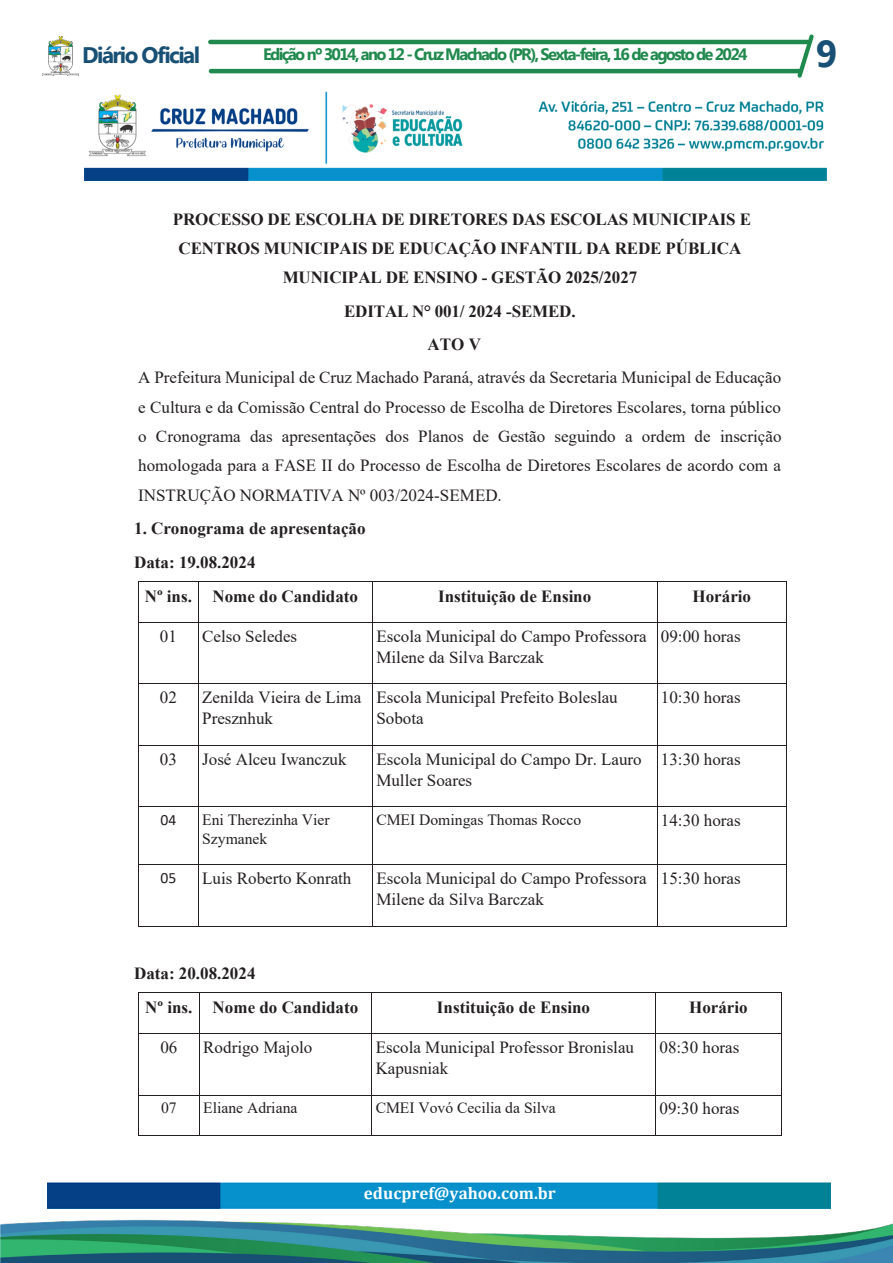
<style>
.page{position:relative;width:893px;height:1263px;background:#fff}
.page>*{position:absolute;margin:0;border:0;box-sizing:border-box;transform-origin:0 0}
.t1{font:700 37.5px "Myanmar Text";color:#175074}
.t2{font:700 22.5px "Myanmar Text";letter-spacing:-.07em;color:#175074}
.t3{font:16.95px/21.1px "Times New Roman";color:#231f20}
.t4{font:700 16.95px/29.4px "Times New Roman";letter-spacing:-.005em;color:#231f20;text-align:center}
.t5{font:700 16.95px "Cambria";color:#fff}
.t6{font:700 16.5px "Myanmar Text";letter-spacing:-.1em;color:#20894d}
.t7{font:15.6px/19.2px "Times New Roman";color:#231f20}
</style>
<div class="page">
<hr style="left:208px;top:40px;width:602px;height:4px;background:#20894d;border-radius:2px">
<hr style="left:209px;top:69px;width:593px;height:4px;background:#20894d;border-radius:2px">
<img style="left:43px;top:37px;width:36px;height:38px">
<svg style="left:797px;top:34px;width:17px;height:44px"></svg>
<img style="left:0;top:1208px;width:893px;height:55px">
<img style="left:47px;top:1182px;width:784px;height:26px">
<img style="left:84px;top:91px;width:742px;height:90px">
<hr style="left:139px;top:581px;width:59px;height:1px;background:#231f20">
<hr style="left:199px;top:581px;width:173px;height:1px;background:#231f20">
<hr style="left:373px;top:581px;width:284px;height:1px;background:#231f20">
<hr style="left:657px;top:581px;width:129px;height:1px;background:#231f20">
<hr style="left:138px;top:586px;width:1px;height:36px;background:#231f20">
<hr style="left:198px;top:586px;width:1px;height:36px;background:#231f20">
<hr style="left:372px;top:586px;width:1px;height:36px;background:#231f20">
<hr style="left:657px;top:586px;width:1px;height:36px;background:#231f20">
<hr style="left:786px;top:586px;width:1px;height:36px;background:#231f20">
<hr style="left:139px;top:622px;width:59px;height:1px;background:#231f20">
<hr style="left:199px;top:622px;width:173px;height:1px;background:#231f20">
<hr style="left:373px;top:622px;width:284px;height:1px;background:#231f20">
<hr style="left:657px;top:622px;width:129px;height:1px;background:#231f20">
<hr style="left:138px;top:626px;width:1px;height:57px;background:#231f20">
<hr style="left:198px;top:626px;width:1px;height:57px;background:#231f20">
<hr style="left:372px;top:626px;width:1px;height:57px;background:#231f20">
<hr style="left:657px;top:626px;width:1px;height:57px;background:#231f20">
<hr style="left:786px;top:626px;width:1px;height:57px;background:#231f20">
<hr style="left:139px;top:683px;width:59px;height:1px;background:#231f20">
<hr style="left:199px;top:683px;width:173px;height:1px;background:#231f20">
<hr style="left:373px;top:683px;width:284px;height:1px;background:#231f20">
<hr style="left:657px;top:683px;width:129px;height:1px;background:#231f20">
<hr style="left:138px;top:687px;width:1px;height:58px;background:#231f20">
<hr style="left:198px;top:687px;width:1px;height:58px;background:#231f20">
<hr style="left:372px;top:687px;width:1px;height:58px;background:#231f20">
<hr style="left:657px;top:687px;width:1px;height:58px;background:#231f20">
<hr style="left:786px;top:687px;width:1px;height:58px;background:#231f20">
<hr style="left:139px;top:745px;width:59px;height:1px;background:#231f20">
<hr style="left:199px;top:745px;width:173px;height:1px;background:#231f20">
<hr style="left:373px;top:745px;width:284px;height:1px;background:#231f20">
<hr style="left:657px;top:745px;width:129px;height:1px;background:#231f20">
<hr style="left:138px;top:749px;width:1px;height:57px;background:#231f20">
<hr style="left:198px;top:749px;width:1px;height:57px;background:#231f20">
<hr style="left:372px;top:749px;width:1px;height:57px;background:#231f20">
<hr style="left:657px;top:749px;width:1px;height:57px;background:#231f20">
<hr style="left:786px;top:749px;width:1px;height:57px;background:#231f20">
<hr style="left:139px;top:806px;width:59px;height:1px;background:#231f20">
<hr style="left:199px;top:806px;width:173px;height:1px;background:#231f20">
<hr style="left:373px;top:806px;width:284px;height:1px;background:#231f20">
<hr style="left:657px;top:806px;width:129px;height:1px;background:#231f20">
<hr style="left:138px;top:810px;width:1px;height:54px;background:#231f20">
<hr style="left:198px;top:810px;width:1px;height:54px;background:#231f20">
<hr style="left:372px;top:810px;width:1px;height:54px;background:#231f20">
<hr style="left:657px;top:810px;width:1px;height:54px;background:#231f20">
<hr style="left:786px;top:810px;width:1px;height:54px;background:#231f20">
<hr style="left:139px;top:864px;width:59px;height:1px;background:#231f20">
<hr style="left:199px;top:864px;width:173px;height:1px;background:#231f20">
<hr style="left:373px;top:864px;width:284px;height:1px;background:#231f20">
<hr style="left:657px;top:864px;width:129px;height:1px;background:#231f20">
<hr style="left:138px;top:868px;width:1px;height:58px;background:#231f20">
<hr style="left:139px;top:926px;width:59px;height:1px;background:#231f20">
<hr style="left:198px;top:868px;width:1px;height:58px;background:#231f20">
<hr style="left:199px;top:926px;width:173px;height:1px;background:#231f20">
<hr style="left:372px;top:868px;width:1px;height:58px;background:#231f20">
<hr style="left:373px;top:926px;width:284px;height:1px;background:#231f20">
<hr style="left:657px;top:868px;width:1px;height:58px;background:#231f20">
<hr style="left:657px;top:926px;width:129px;height:1px;background:#231f20">
<hr style="left:786px;top:868px;width:1px;height:58px;background:#231f20">
<hr style="left:139px;top:992px;width:60px;height:1px;background:#231f20">
<hr style="left:200px;top:992px;width:171px;height:1px;background:#231f20">
<hr style="left:372px;top:992px;width:283px;height:1px;background:#231f20">
<hr style="left:656px;top:992px;width:125px;height:1px;background:#231f20">
<hr style="left:138px;top:997px;width:1px;height:36px;background:#231f20">
<hr style="left:199px;top:997px;width:1px;height:36px;background:#231f20">
<hr style="left:371px;top:997px;width:1px;height:36px;background:#231f20">
<hr style="left:655px;top:997px;width:1px;height:36px;background:#231f20">
<hr style="left:781px;top:997px;width:1px;height:36px;background:#231f20">
<hr style="left:139px;top:1033px;width:60px;height:1px;background:#231f20">
<hr style="left:200px;top:1033px;width:171px;height:1px;background:#231f20">
<hr style="left:372px;top:1033px;width:283px;height:1px;background:#231f20">
<hr style="left:656px;top:1033px;width:125px;height:1px;background:#231f20">
<hr style="left:138px;top:1037px;width:1px;height:58px;background:#231f20">
<hr style="left:199px;top:1037px;width:1px;height:58px;background:#231f20">
<hr style="left:371px;top:1037px;width:1px;height:58px;background:#231f20">
<hr style="left:655px;top:1037px;width:1px;height:58px;background:#231f20">
<hr style="left:781px;top:1037px;width:1px;height:58px;background:#231f20">
<hr style="left:139px;top:1095px;width:60px;height:1px;background:#231f20">
<hr style="left:200px;top:1095px;width:171px;height:1px;background:#231f20">
<hr style="left:372px;top:1095px;width:283px;height:1px;background:#231f20">
<hr style="left:656px;top:1095px;width:125px;height:1px;background:#231f20">
<hr style="left:138px;top:1098px;width:1px;height:37px;background:#231f20">
<hr style="left:139px;top:1135px;width:60px;height:1px;background:#231f20">
<hr style="left:199px;top:1098px;width:1px;height:37px;background:#231f20">
<hr style="left:200px;top:1135px;width:171px;height:1px;background:#231f20">
<hr style="left:371px;top:1098px;width:1px;height:37px;background:#231f20">
<hr style="left:372px;top:1135px;width:283px;height:1px;background:#231f20">
<hr style="left:655px;top:1098px;width:1px;height:37px;background:#231f20">
<hr style="left:656px;top:1135px;width:125px;height:1px;background:#231f20">
<hr style="left:781px;top:1098px;width:1px;height:37px;background:#231f20">
<p class="t2" style="left:82px;top:42px;width:119px">Diário Oficial</p>
<p class="t6" style="left:263px;top:45px;width:486px">Edição nº 3014, ano 12 - Cruz Machado (PR), Sexta-feira, 16 de agosto de 2024</p>
<p class="t1" style="left:816px;top:32px;width:23px">9</p>
<p class="t4" style="left:173px;top:204px;width:580px">PROCESSO DE ESCOLHA DE DIRETORES DAS ESCOLAS MUNICIPAIS E<br>CENTROS MUNICIPAIS DE EDUCAÇÃO INFANTIL DA REDE PÚBLICA<br>MUNICIPAL DE ENSINO - GESTÃO 2025/2027</p>
<p class="t4" style="left:344px;top:296px;width:233px">EDITAL N° 001/ 2024 -SEMED.</p>
<p class="t4" style="left:428px;top:329px;width:55px">ATO V</p>
<p class="t3" style="left:138px;top:367px;width:644px">A Prefeitura Municipal de Cruz Machado Paraná, através da Secretaria Municipal de Educação</p>
<p class="t3" style="left:138px;top:392px;width:645px;line-height:29.4px;text-align:justify">e Cultura e da Comissão Central do Processo de Escolha de Diretores Escolares, torna público o Cronograma das apresentações dos Planos de Gestão seguindo a ordem de inscrição homologada para a FASE II do Processo de Escolha de Diretores Escolares de acordo com a INSTRUÇÃO NORMATIVA Nº 003/2024-SEMED.</p>
<p class="t4" style="left:134px;top:513px;width:233px">1. Cronograma de apresentação</p>
<p class="t4" style="left:134px;top:547px;width:123px">Data: 19.08.2024</p>
<p class="t4" style="left:145px;top:581px;width:215px">Nº ins. Nome do Candidato</p>
<p class="t4" style="left:438px;top:581px;width:155px">Instituição de Ensino</p>
<p class="t4" style="left:693px;top:581px;width:60px">Horário</p>
<p class="t3" style="left:160px;top:625px;width:19px">01</p>
<p class="t3" style="left:202px;top:625px;width:96px">Celso Seledes</p>
<p class="t3" style="left:376px;top:625px;width:272px">Escola Municipal do Campo Professora<br>Milene da Silva Barczak</p>
<p class="t3" style="left:661px;top:625px;width:81px">09:00 horas</p>
<p class="t3" style="left:160px;top:686px;width:19px">02</p>
<p class="t3" style="left:202px;top:686px;width:161px">Zenilda Vieira de Lima<br>Presznhuk</p>
<p class="t3" style="left:376px;top:686px;width:243px">Escola Municipal Prefeito Boleslau<br>Sobota</p>
<p class="t3" style="left:661px;top:686px;width:81px">10:30 horas</p>
<p class="t3" style="left:160px;top:748px;width:19px">03</p>
<p class="t3" style="left:202px;top:748px;width:146px">José Alceu Iwanczuk</p>
<p class="t3" style="left:376px;top:748px;width:267px">Escola Municipal do Campo Dr. Lauro<br>Muller Soares</p>
<p class="t3" style="left:661px;top:748px;width:81px">13:30 horas</p>
<p class="t7" style="left:202px;top:809px;width:129px">Eni Therezinha Vier<br>Szymanek</p>
<p class="t7" style="left:376px;top:809px;width:206px">CMEI Domingas Thomas Rocco</p>
<p class="t3" style="left:661px;top:809px;width:81px">14:30 horas</p>
<p class="t3" style="left:202px;top:867px;width:151px">Luis Roberto Konrath</p>
<p class="t3" style="left:376px;top:867px;width:272px">Escola Municipal do Campo Professora<br>Milene da Silva Barczak</p>
<p class="t3" style="left:661px;top:867px;width:81px">15:30 horas</p>
<p class="t4" style="left:145px;top:956px;width:214px;line-height:33.9px;text-align:left;text-indent:-11px">Data: 20.08.2024<br>Nº ins. Nome do Candidato</p>
<p class="t4" style="left:437px;top:992px;width:155px">Instituição de Ensino</p>
<p class="t4" style="left:689px;top:992px;width:60px">Horário</p>
<p class="t3" style="left:160px;top:1036px;width:19px">06</p>
<p class="t3" style="left:203px;top:1036px;width:111px">Rodrigo Majolo</p>
<p class="t3" style="left:376px;top:1036px;width:260px">Escola Municipal Professor Bronislau<br>Kapusniak</p>
<p class="t3" style="left:660px;top:1036px;width:81px">08:30 horas</p>
<p class="t7" style="left:161px;top:1098px;width:17px">07</p>
<p class="t7" style="left:203px;top:1098px;width:96px">Eliane Adriana</p>
<p class="t7" style="left:376px;top:1098px;width:182px">CMEI Vovó Cecilia da Silva</p>
<p class="t3" style="left:660px;top:1097px;width:81px">09:30 horas</p>
<p class="t5" style="left:364px;top:1181px;width:193px">educpref@yahoo.com.br</p>
</div>
